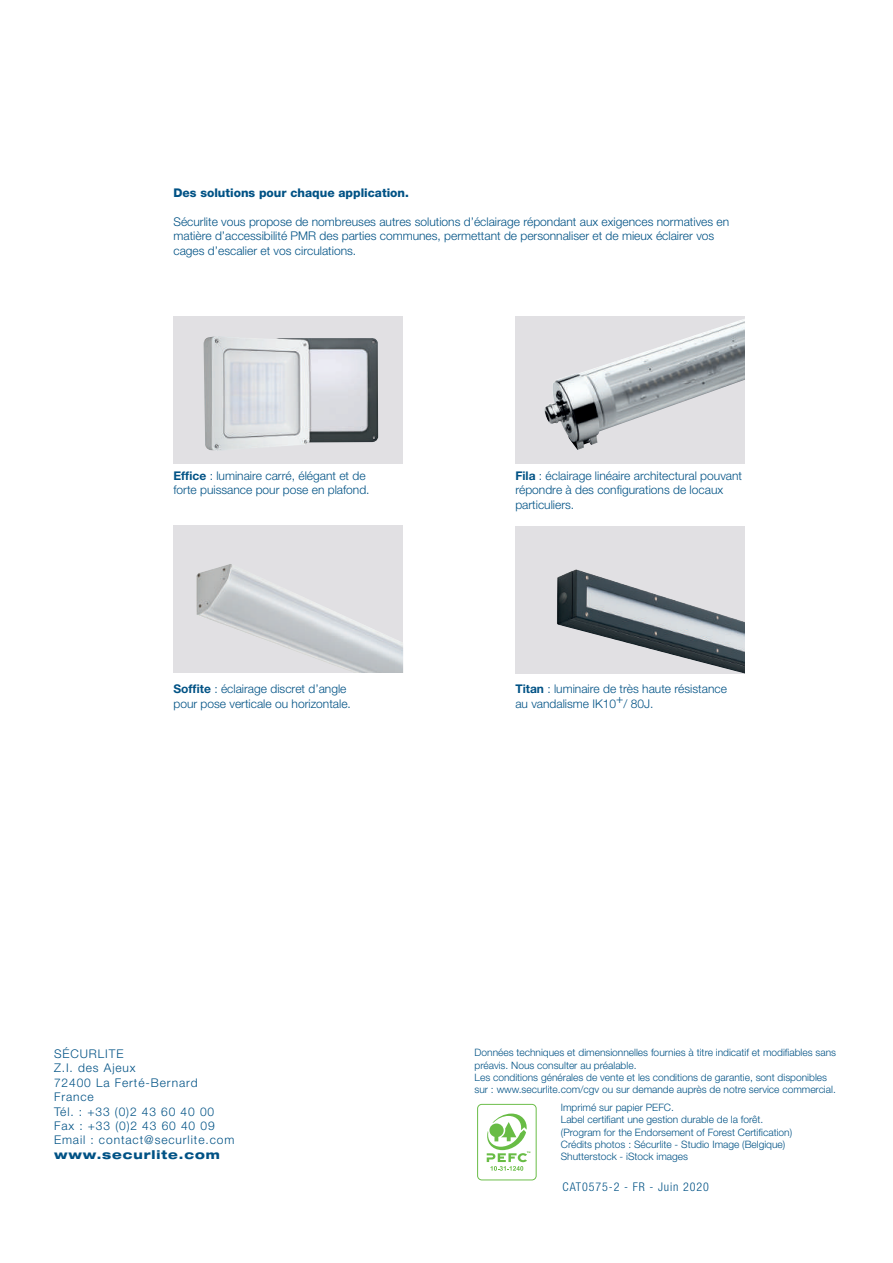
<style>
.page{position:relative;width:893px;height:1263px;background:#fff}
.page>*{position:absolute;margin:0;border:0;box-sizing:border-box;transform-origin:0 0}
.t1{font:300 12px/14.4px "Helvetica Neue LT Std";color:#005285}
.t2{font:300 12px/14.4px "Helvetica Neue LT Std";letter-spacing:.075em;color:#005285}
.t3{font:800 12px "Helvetica Neue LT Std";color:#005285}
.t4{font:300 condensed 12px "Helvetica Neue LT Std";letter-spacing:.075em;color:#005285}
.t5{font:800 expanded 12px "Helvetica Neue LT Std";letter-spacing:.075em;color:#005285}
.t6{font:300 10.2px/12.3px "Helvetica Neue LT Std";color:#005285}
.s1{font-weight:700}
</style>
<div class="page">
<div style="left:173px;top:316px;width:230px;height:147px;background:#e1e0e3"></div>
<img style="left:204px;top:336px;width:174px;height:115px">
<div style="left:515px;top:316px;width:230px;height:147px;background:#e1e0e3"></div>
<img style="left:544px;top:319px;width:201px;height:131px">
<div style="left:173px;top:526px;width:230px;height:147px;background:#e1e0e3"></div>
<img style="left:196px;top:564px;width:207px;height:109px">
<div style="left:515px;top:526px;width:230px;height:148px;background:#e1e0e3"></div>
<img style="left:557px;top:569px;width:188px;height:104px">
<svg style="left:477px;top:1104px;width:60px;height:76px"></svg>
<div style="left:478px;top:1105px;width:58px;height:74px;background:#fff;border-radius:4px"></div>
<svg style="left:486px;top:1113px;width:44px;height:58px"></svg>
<p class="t3" style="left:173px;top:186px;width:237px">Des solutions pour chaque application.</p>
<p class="t1" style="left:173px;top:214px;width:557px">Sécurlite vous propose de nombreuses autres solutions d’éclairage répondant aux exigences normatives en matière d’accessibilité PMR des parties communes, permettant de personnaliser et de mieux éclairer vos cages d’escalier et vos circulations.</p>
<p class="t1" style="left:173px;top:468px;width:198px"><span class="s1">Effice</span> : luminaire carré, élégant et de forte puissance pour pose en plafond.</p>
<p class="t1" style="left:515px;top:468px;width:228px"><span class="s1">Fila</span> : éclairage linéaire architectural pouvant répondre à des configurations de locaux particuliers.</p>
<p class="t1" style="left:173px;top:681px;width:179px"><span class="s1">Soffite</span> : éclairage discret d’angle pour pose verticale ou horizontale.</p>
<p class="t1" style="left:515px;top:681px;width:213px"><span class="s1">Titan</span> : luminaire de très haute résistance au vandalisme IK10+/ 80J.</p>
<p class="t2" style="left:54px;top:1046px;width:182px">SÉCURLITE<br>Z.I. des Ajeux<br>72400 La Ferté-Bernard<br>France<br>Tél. : +33 (0)2 43 60 40 00<br>Fax : +33 (0)2 43 60 40 09<br>Email : contact@securlite.com</p>
<p class="t5" style="left:54px;top:1147px;width:167px">www.securlite.com</p>
<p class="t6" style="left:475px;top:1046px;width:363px">Données techniques et dimensionnelles fournies à titre indicatif et modifiables sans préavis. Nous consulter au préalable.<br>Les conditions générales de vente et les conditions de garantie, sont disponibles sur : www.securlite.com/cgv ou sur demande auprès de notre service commercial.</p>
<p class="t6" style="left:561px;top:1101px;width:233px">Imprimé sur papier PEFC.<br>Label certifiant une gestion durable de la forêt. (Program for the Endorsement of Forest Certification)<br>Crédits photos : Sécurlite - Studio Image (Belgique)<br>Shutterstock - iStock images</p>
<p class="t4" style="left:563px;top:1180px;width:148px">CAT0575-2 - FR - Juin 2020</p>
</div>
